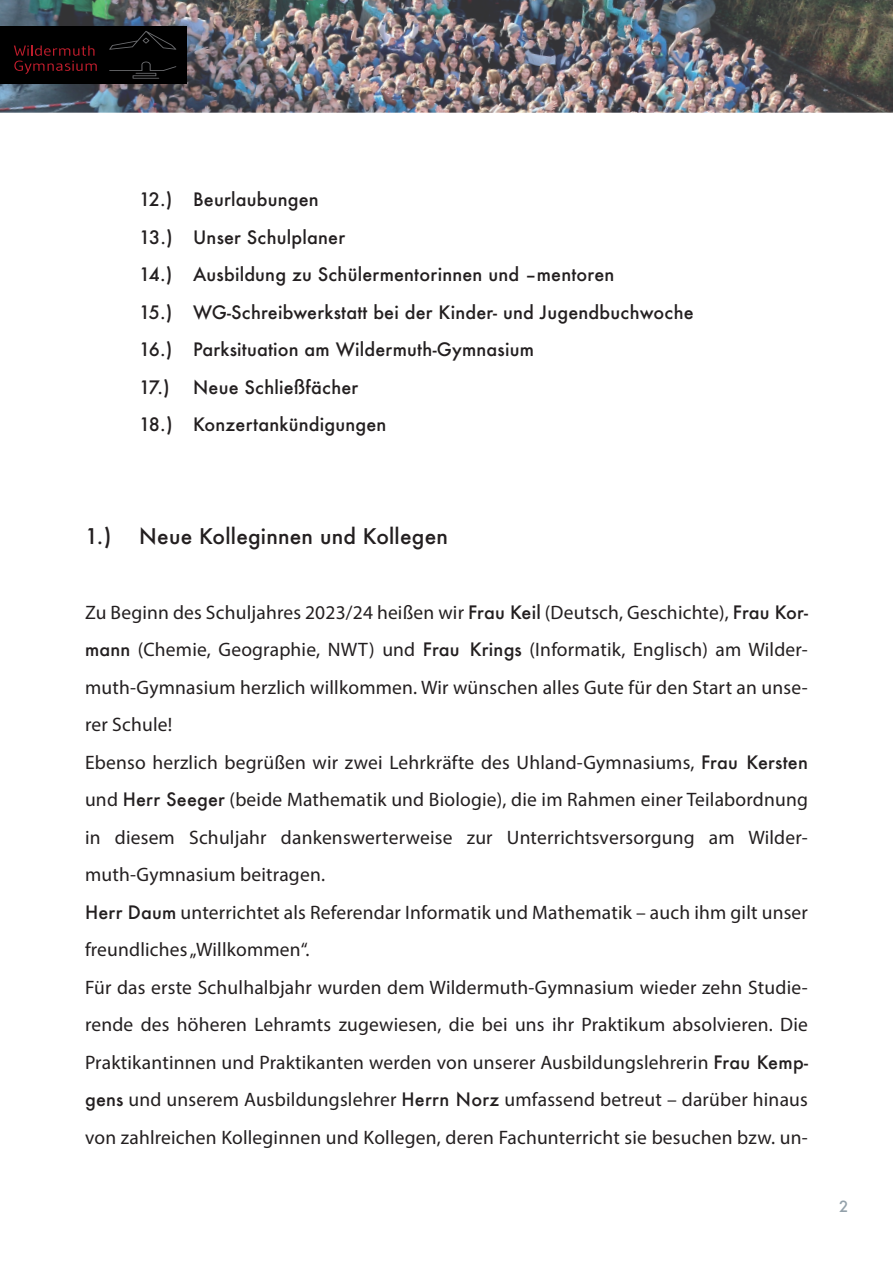
<style>
.page{position:relative;width:893px;height:1263px;background:#fff}
.page>*{position:absolute;margin:0;border:0;box-sizing:border-box;transform-origin:0 0}
.t1{font:500 21px "Futura";letter-spacing:.01em;color:#231f20}
.t2{font:19.5px/37.5px "Myriad Pro";letter-spacing:.01em;color:#231f20}
.t3{font:500 18px/37.5px "Futura";letter-spacing:.01em;color:#231f20}
.t4{font:500 15px "Futura";color:#93a1aa}
.s1{font-family:"Futura";font-weight:500;font-size:18px}
</style>
<div class="page">
<img style="left:0;top:0;width:893px;height:113px">
<div style="left:0;top:26px;width:187px;height:57px;background:#000"></div>
<svg style="left:14px;top:46px;width:83px;height:28px"></svg>
<svg style="left:109px;top:62px;width:67px;height:17px"></svg>
<svg style="left:109px;top:31px;width:67px;height:19px"></svg>
<p class="t3" style="left:139px;top:181px;width:556px">12.) Beurlaubungen<br>13.) Unser Schulplaner<br>14.) Ausbildung zu Schülermentorinnen und –mentoren<br>15.) WG-Schreibwerkstatt bei der Kinder- und Jugendbuchwoche 16.) Parksituation am Wildermuth-Gymnasium<br>17.)</p>
<p class="t3" style="left:139px;top:368px;width:249px;text-indent:54px">Neue Schließfächer<br>18.) Konzertankündigungen</p>
<p class="t1" style="left:85px;top:521px;width:28px">1.)</p>
<p class="t1" style="left:139px;top:521px;width:310px">Neue Kolleginnen und Kollegen</p>
<p class="t2" style="left:85px;top:593px;width:724px">Zu Beginn des Schuljahres 2023/24 heißen wir <span class="s1">Frau Keil</span> (Deutsch, Geschichte), <span class="s1">Frau Kor&shy;mann</span> (Chemie, Geographie, NWT) und <span class="s1">Frau Krings</span> (Informatik, Englisch) am Wilder&shy;muth-Gymnasium herzlich willkommen. Wir wünschen alles Gute für den Start an unse&shy;rer Schule!<br>Ebenso herzlich begrüßen wir zwei Lehrkräfte des Uhland-Gymnasiums, <span class="s1">Frau Kersten </span>und <span class="s1">Herr Seeger</span> (beide Mathematik und Biologie), die im Rahmen einer Teilabordnung in diesem Schuljahr dankenswerterweise zur Unterrichtsversorgung am Wilder&shy;muth-Gymnasium beitragen.<br><span class="s1">Herr Daum</span> unterrichtet als Referendar Informatik und Mathematik – auch ihm gilt unser freundliches „Willkommen“.<br>Für das erste Schulhalbjahr wurden dem Wildermuth-Gymnasium wieder zehn Studie&shy;rende des höheren Lehramts zugewiesen, die bei uns ihr Praktikum absolvieren. Die Praktikantinnen und Praktikanten werden von unserer Ausbildungslehrerin <span class="s1">Frau Kemp&shy;gens</span> und unserem Ausbildungslehrer <span class="s1">Herrn Norz</span> umfassend betreut – darüber hinaus von zahlreichen Kolleginnen und Kollegen, deren Fachunterricht sie besuchen bzw. un-</p>
<p class="t4" style="left:839px;top:1196px;width:11px">2</p>
</div>
